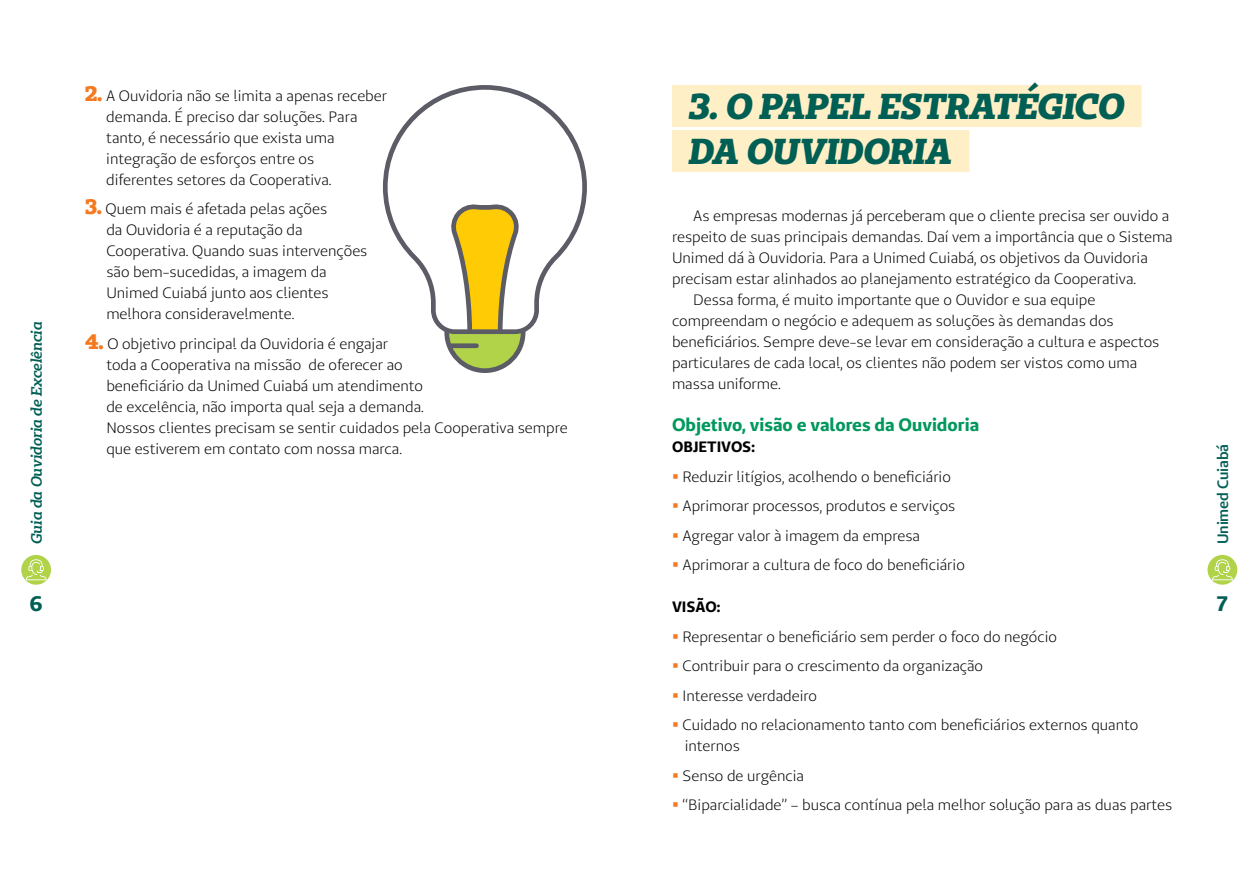
<style>
.page{position:relative;width:1259px;height:893px;background:#fff}
.page>*{position:absolute;margin:0;border:0;box-sizing:border-box;transform-origin:0 0}
.t1{font:italic 800 36px/45px "Unimed Slab";color:#005f55}
.t2{font:700 21px "Unimed Sans";color:#005f55}
.t3{font:700 18px "Unimed Sans";color:#00985c}
.t4{font:15px/21px "Unimed Sans";color:#000}
.t5{font:italic 600 15px "Unimed Slab";letter-spacing:-.01em;color:#005f55}
.t6{font:700 15px "Unimed Sans";color:#000}
.t7{font:600 15px "Unimed Sans";letter-spacing:-.01em;color:#005f55}
.s1{font-family:"Unimed Slab";font-weight:800;font-size:21px;color:#f47920}
.s2{color:#f47920}
</style>
<div class="page">
<svg style="left:21px;top:555px;width:30px;height:30px"></svg>
<svg style="left:1207px;top:555px;width:30px;height:30px"></svg>
<div style="left:672px;top:85px;width:469px;height:42px;background:#ffefc6"></div>
<div style="left:672px;top:130px;width:297px;height:42px;background:#ffefc6"></div>
<svg style="left:383px;top:85px;width:204px;height:249px"></svg>
<svg style="left:444px;top:204px;width:81px;height:169px"></svg>
<div style="left:448px;top:343px;width:31px;height:5px;background:#5b5c65;border-radius:2px"></div>
<h1 class="t1" style="left:689px;top:82px;width:437px">3. O PAPEL ESTRATÉGICO<br>DA OUVIDORIA</h1>
<p class="t4" style="left:106px;top:85px;width:282px;text-indent:-21px"><span class="s1">2.</span> A Ouvidoria não se limita a apenas receber demanda. É preciso dar soluções. Para tanto, é necessário que exista uma integração de esforços entre os<br>diferentes setores da Cooperativa.</p>
<p class="t4" style="left:106px;top:198px;width:263px;text-indent:-21px"><span class="s1">3.</span> Quem mais é afetada pelas ações<br>da Ouvidoria é a reputação da<br>Cooperativa. Quando suas intervenções são bem-sucedidas, a imagem da<br>Unimed Cuiabá junto aos clientes melhora consideravelmente.</p>
<p class="t4" style="left:106px;top:333px;width:463px;text-indent:-21px"><span class="s1">4.</span> O objetivo principal da Ouvidoria é engajar<br>toda a Cooperativa na missão de oferecer ao<br>beneficiário da Unimed Cuiabá um atendimento<br>de excelência, não importa qual seja a demanda.<br>Nossos clientes precisam se sentir cuidados pela Cooperativa sempre que estiverem em contato com nossa marca.</p>
<p class="t4" style="left:693px;top:205px;width:477px">As empresas modernas já perceberam que o cliente precisa ser ouvido a</p>
<p class="t4" style="left:672px;top:226px;width:502px">respeito de suas principais demandas. Daí vem a importância que o Sistema</p>
<p class="t4" style="left:672px;top:247px;width:477px">Unimed dá à Ouvidoria. Para a Unimed Cuiabá, os objetivos da Ouvidoria</p>
<p class="t4" style="left:672px;top:268px;width:466px">precisam estar alinhados ao planejamento estratégico da Cooperativa.</p>
<p class="t4" style="left:693px;top:289px;width:403px">Dessa forma, é muito importante que o Ouvidor e sua equipe</p>
<p class="t4" style="left:672px;top:310px;width:443px">compreendam o negócio e adequem as soluções às demandas dos</p>
<p class="t4" style="left:672px;top:331px;width:489px">beneficiários. Sempre deve-se levar em consideração a cultura e aspectos</p>
<p class="t4" style="left:672px;top:352px;width:467px">particulares de cada local, os clientes não podem ser vistos como uma</p>
<p class="t4" style="left:672px;top:373px;width:110px">massa uniforme.</p>
<p class="t3" style="left:672px;top:413px;width:309px">Objetivo, visão e valores da Ouvidoria</p>
<p class="t6" style="left:672px;top:437px;width:84px">OBJETIVOS:</p>
<p class="t4" style="left:672px;top:466px;width:280px"><span class="s2">▪</span> Reduzir litígios, acolhendo o beneficiário</p>
<p class="t4" style="left:672px;top:495px;width:285px"><span class="s2">▪</span> Aprimorar processos, produtos e serviços</p>
<p class="t4" style="left:672px;top:525px;width:250px"><span class="s2">▪</span> Agregar valor à imagem da empresa</p>
<p class="t4" style="left:672px;top:554px;width:294px"><span class="s2">▪</span> Aprimorar a cultura de foco do beneficiário</p>
<p class="t6" style="left:672px;top:597px;width:50px">VISÃO:</p>
<p class="t4" style="left:672px;top:626px;width:386px"><span class="s2">▪</span> Representar o beneficiário sem perder o foco do negócio</p>
<p class="t4" style="left:672px;top:655px;width:313px"><span class="s2">▪</span> Contribuir para o crescimento da organização</p>
<p class="t4" style="left:672px;top:685px;width:146px"><span class="s2">▪</span> Interesse verdadeiro</p>
<p class="t4" style="left:685px;top:714px;width:455px;text-indent:-13px"><span class="s2">▪</span> Cuidado no relacionamento tanto com beneficiários externos quanto internos</p>
<p class="t4" style="left:672px;top:765px;width:133px"><span class="s2">▪</span> Senso de urgência</p>
<p class="t4" style="left:672px;top:794px;width:502px"><span class="s2">▪</span> “Biparcialidade” – busca contínua pela melhor solução para as duas partes</p>
<p class="t5" style="left:27px;top:544px;width:225px;rotate:-90deg">Guia da Ouvidoria de Excelência</p>
<p class="t7" style="left:1213px;top:544px;width:102px;rotate:-90deg">Unimed Cuiabá</p>
<h2 class="t2" style="left:30px;top:590px;width:15px">6</h2>
<h2 class="t2" style="left:1217px;top:590px;width:12px">7</h2>
</div>
